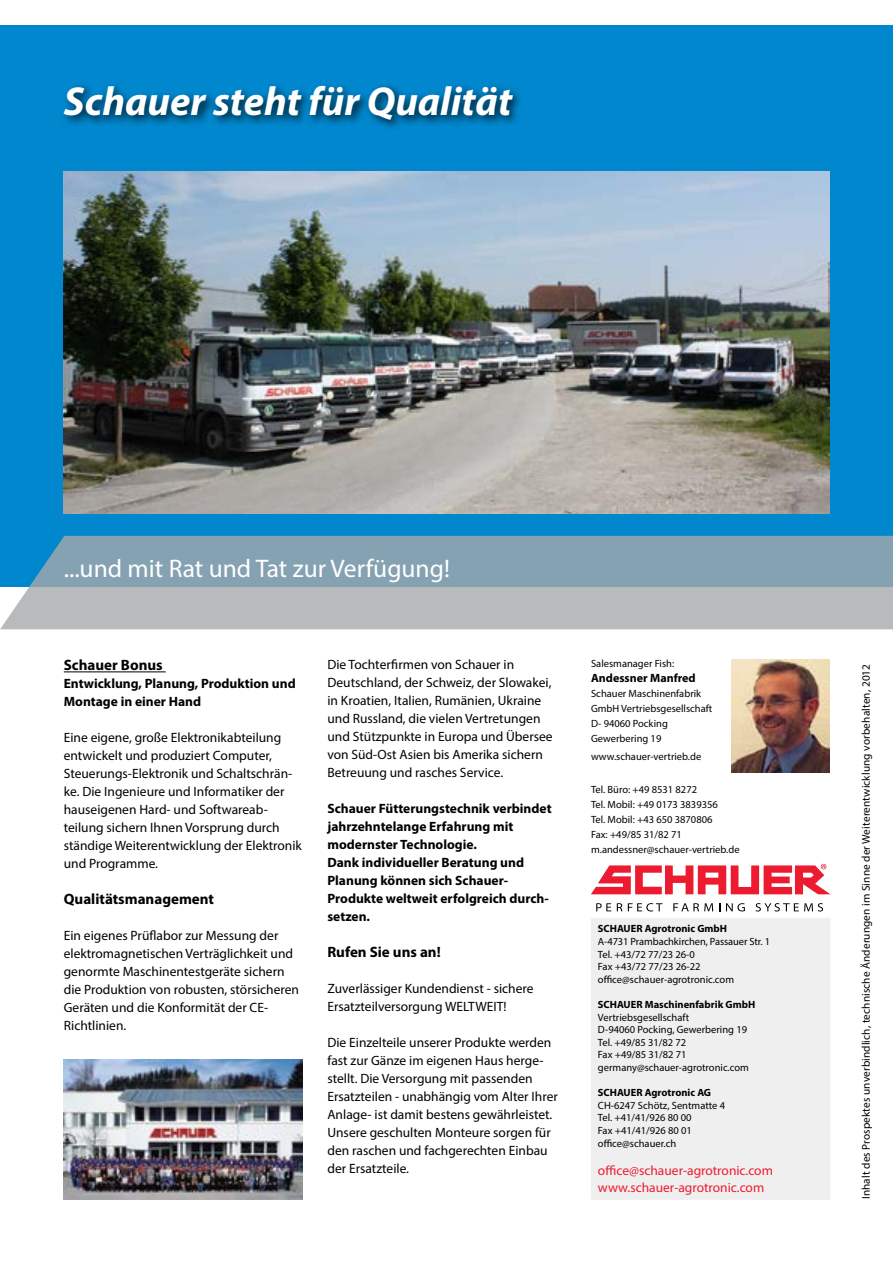
<style>
.page{position:relative;width:893px;height:1263px;background:#fff}
.page>*{position:absolute;margin:0;border:0;box-sizing:border-box;transform-origin:0 0}
.t1{font:italic 700 40.5px "Myriad Pro";color:#fff}
.t2{font:25.5px "Myriad Pro";color:#fff}
.t3{font:700 15px "Myriad Pro";color:#000}
.t4{font:13.5px/18px "Myriad Pro";color:#000}
.t5{font:700 13.5px/18px "Myriad Pro";color:#000}
.t6{font:13.5px/16.2px "Myriad Pro";color:#ed1b2f}
.t7{font:700 12px "Myriad Pro";color:#000}
.t8{font:11.25px "Myriad Pro";letter-spacing:.01em;color:#000}
.t9{font:10.5px/12.6px "Myriad Pro";color:#000}
.t10{font:700 10.5px "Myriad Pro";color:#000}
</style>
<div class="page">
<div style="left:0;top:26px;width:893px;height:561px;background:#0087cd"></div>
<svg style="left:0;top:536px;width:893px;height:93px;background:#98acb7"></svg>
<div style="left:61px;top:83px;width:463px;height:48px;background:#000;opacity:.75"></div>
<hr style="left:64px;top:671px;width:102px;height:1px;background:#000">
<img style="left:64px;top:171px;width:765px;height:342px">
<img style="left:732px;top:659px;width:97px;height:114px">
<img style="left:64px;top:1060px;width:238px;height:139px">
<div style="left:591px;top:918px;width:239px;height:282px;background:#efeff0"></div>
<svg style="left:596px;top:903px;width:15px;height:8px"></svg>
<svg style="left:617px;top:903px;width:5px;height:8px"></svg>
<svg style="left:628px;top:903px;width:34px;height:8px"></svg>
<svg style="left:673px;top:903px;width:40px;height:8px"></svg>
<svg style="left:726px;top:903px;width:19px;height:8px"></svg>
<svg style="left:756px;top:903px;width:67px;height:8px"></svg>
<svg style="left:591px;top:864px;width:239px;height:30px"></svg>
<h1 class="t1" style="left:64px;top:75px;width:450px">Schauer steht für Qualität</h1>
<h2 class="t2" style="left:64px;top:553px;width:388px">...und mit Rat und Tat zur Verfügung!</h2>
<p class="t3" style="left:64px;top:655px;width:100px">Schauer Bonus</p>
<p class="t5" style="left:64px;top:674px;width:233px">Entwicklung, Planung, Produktion und<br>Montage in einer Hand</p>
<p class="t4" style="left:64px;top:729px;width:240px">Eine eigene, große Elektronikabteilung entwickelt und produziert Computer, Steuerungs-Elektronik und Schaltschrän&shy;ke. Die Ingenieure und Informatiker der hauseigenen Hard- und Softwareab&shy;teilung sichern Ihnen Vorsprung durch ständige Weiterentwicklung der Elektronik und Programme.</p>
<p class="t3" style="left:64px;top:889px;width:152px">Qualitätsmanagement</p>
<p class="t4" style="left:64px;top:927px;width:237px">Ein eigenes Prüflabor zur Messung der elektromagnetischen Verträglichkeit und genormte Maschinentestgeräte sichern die Produktion von robusten, störsicheren Geräten und die Konformität der CE-Richtlinien.</p>
<p class="t4" style="left:327px;top:655px;width:227px">Die Tochterfirmen von Schauer in Deutschland, der Schweiz, der Slowakei, in Kroatien, Italien, Rumänien, Ukraine und Russland, die vielen Vertretungen und Stützpunkte in Europa und Übersee von Süd-Ost Asien bis Amerika sichern Betreuung und rasches Service.</p>
<p class="t5" style="left:327px;top:799px;width:226px">Schauer Fütterungstechnik verbindet jahrzehntelange Erfahrung mit modernster Technologie.<br>Dank individueller Beratung und<br>Planung können sich Schauer-<br>Produkte weltweit erfolgreich durch&shy;setzen.</p>
<p class="t3" style="left:327px;top:942px;width:115px">Rufen Sie uns an!</p>
<p class="t4" style="left:327px;top:979px;width:208px">Zuverlässiger Kundendienst - sichere<br>Ersatzteilversorgung WELTWEIT!</p>
<p class="t4" style="left:327px;top:1033px;width:232px">Die Einzelteile unserer Produkte werden fast zur Gänze im eigenen Haus herge&shy;stellt. Die Versorgung mit passenden Ersatzteilen - unabhängig vom Alter Ihrer Anlage- ist damit bestens gewährleistet.<br>Unsere geschulten Monteure sorgen für den raschen und fachgerechten Einbau der Ersatzteile.</p>
<p class="t9" style="left:591px;top:657px;width:85px">Salesmanager Fish:</p>
<p class="t7" style="left:591px;top:670px;width:106px">Andessner Manfred</p>
<p class="t9" style="left:591px;top:686px;width:123px;line-height:15px">Schauer Maschinenfabrik<br>GmbH Vertriebsgesellschaft<br>D- 94060 Pocking<br>Gewerbering 19</p>
<p class="t9" style="left:591px;top:750px;width:112px">www.schauer-vertrieb.de</p>
<p class="t9" style="left:591px;top:782px;width:150px;line-height:15px">Tel. Büro: +49 8531 8272<br>Tel. Mobil: +49 0173 3839356<br>Tel. Mobil: +43 650 3870806<br>Fax: +49/85 31/82 71 m.andessner@schauer-vertrieb.de</p>
<p class="t10" style="left:598px;top:922px;width:131px">SCHAUER Agrotronic GmbH</p>
<p class="t9" style="left:598px;top:935px;width:174px">A-4731 Prambachkirchen, Passauer Str. 1<br>Tel. +43/72 77/23 26-0<br>Fax +43/72 77/23 26-22 office@schauer-agrotronic.com</p>
<p class="t10" style="left:598px;top:997px;width:159px">SCHAUER Maschinenfabrik GmbH</p>
<p class="t9" style="left:598px;top:1010px;width:152px">Vertriebsgesellschaft<br>D-94060 Pocking, Gewerbering 19<br>Tel. +49/85 31/82 72<br>Fax +49/85 31/82 71 germany@schauer-agrotronic.com</p>
<p class="t10" style="left:598px;top:1086px;width:115px">SCHAUER Agrotronic AG</p>
<p class="t9" style="left:598px;top:1099px;width:129px">CH-6247 Schötz, Sentmatte 4<br>Tel. +41/41/926 80 00<br>Fax +41/41/926 80 01 office@schauer.ch</p>
<p class="t6" style="left:598px;top:1162px;width:176px">office@schauer-agrotronic.com www.schauer-agrotronic.com</p>
<p class="t8" style="left:859px;top:1199px;width:537px;rotate:-90deg">Inhalt des Prospektes unverbindlich, technische Änderungen im Sinne der Weiterentwicklung vorbehalten, 2012</p>
</div>
